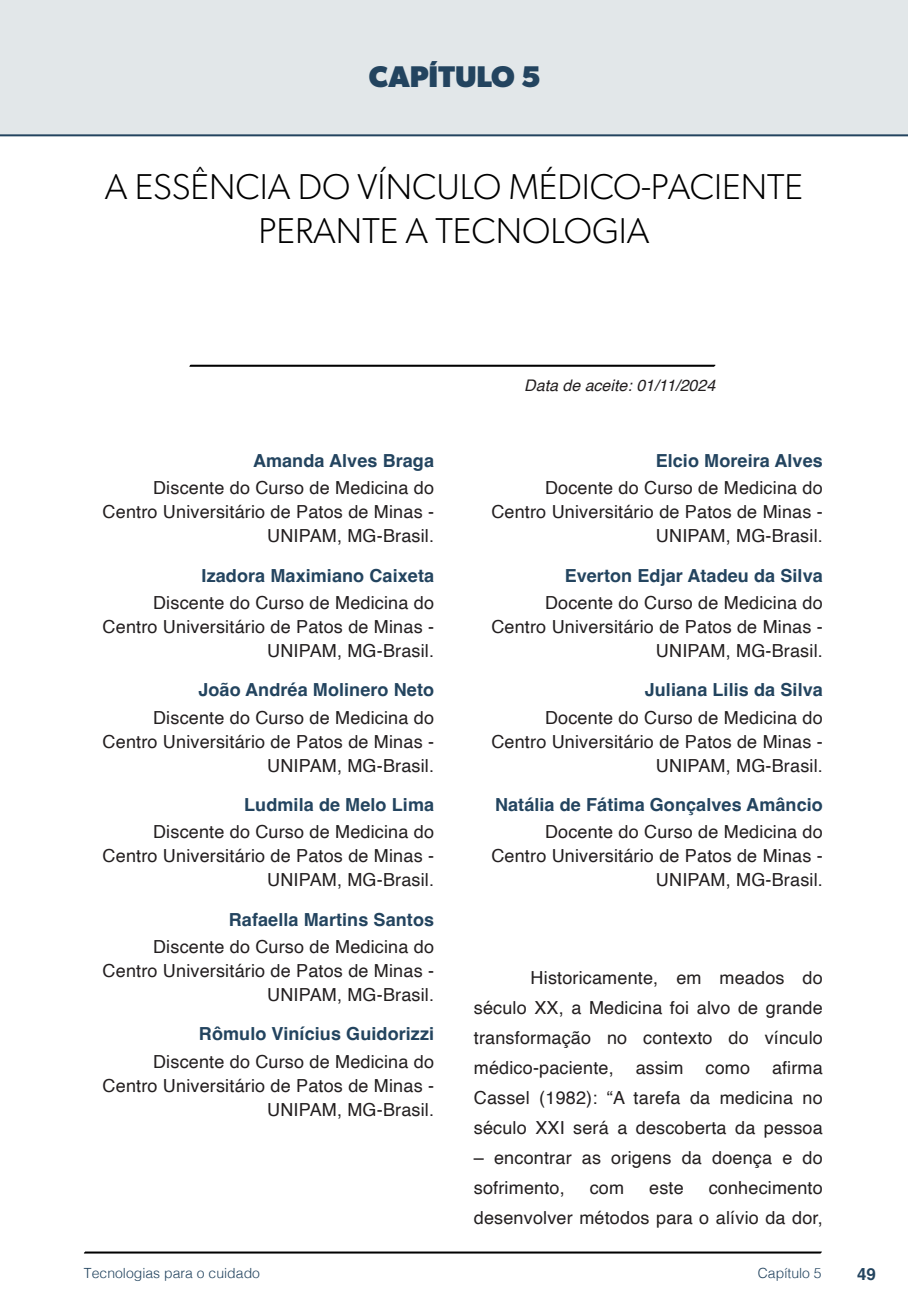
<style>
.page{position:relative;width:908px;height:1304px;background:#fff}
.page>*{position:absolute;margin:0;border:0;box-sizing:border-box;transform-origin:0 0}
.t1{font:300 36px/44px "Gibson";color:#000;text-align:center}
.t2{font:700 30px "Gibson";color:#23445f}
.t3{font:18px/24px "Helvetica";letter-spacing:.01em;color:#231f20;text-align:right}
.t4{font:700 18px "Helvetica";letter-spacing:.005em;color:#23445f}
.t5{font:700 16.8px "Helvetica";color:#23445f}
.t6{font:italic 16px "Helvetica";color:#231f20}
.t7{font:300 14px "Helvetica";color:#23445f}
</style>
<div class="page">
<svg style="left:84px;top:1251px;width:737px;height:3px;background:#515151"></svg>
<svg style="left:189px;top:364px;width:526px;height:3px;background:#4f4f4f"></svg>
<div style="left:0;top:0;width:907px;height:136px;background:#e2e7e9"></div>
<div style="left:44px;top:72px;width:68px;height:61px;background:#e2e7e9"></div>
<h2 class="t2" style="left:369px;top:58px;width:173px">CAPÍTULO 5</h2>
<h1 class="t1" style="left:105px;top:164px;width:699px">A ESSÊNCIA DO VÍNCULO MÉDICO-PACIENTE<br>PERANTE A TECNOLOGIA</h1>
<p class="t4" style="left:253px;top:450px;width:182px">Amanda Alves Braga</p>
<p class="t3" style="left:103px;top:477px;width:333px">Discente do Curso de Medicina do<br>Centro Universitário de Patos de Minas -<br>UNIPAM, MG-Brasil.</p>
<p class="t4" style="left:201px;top:564px;width:234px">Izadora Maximiano Caixeta</p>
<p class="t3" style="left:103px;top:591px;width:333px">Discente do Curso de Medicina do<br>Centro Universitário de Patos de Minas -<br>UNIPAM, MG-Brasil.</p>
<p class="t4" style="left:198px;top:679px;width:237px">João Andréa Molinero Neto</p>
<p class="t3" style="left:103px;top:706px;width:333px">Discente do Curso de Medicina do<br>Centro Universitário de Patos de Minas -<br>UNIPAM, MG-Brasil.</p>
<p class="t4" style="left:244px;top:794px;width:191px">Ludmila de Melo Lima</p>
<p class="t3" style="left:103px;top:821px;width:333px">Discente do Curso de Medicina do<br>Centro Universitário de Patos de Minas -<br>UNIPAM, MG-Brasil.</p>
<p class="t4" style="left:229px;top:908px;width:207px">Rafaella Martins Santos</p>
<p class="t3" style="left:103px;top:935px;width:333px">Discente do Curso de Medicina do<br>Centro Universitário de Patos de Minas -<br>UNIPAM, MG-Brasil.</p>
<p class="t4" style="left:199px;top:1023px;width:236px">Rômulo Vinícius Guidorizzi</p>
<p class="t3" style="left:103px;top:1050px;width:333px">Discente do Curso de Medicina do<br>Centro Universitário de Patos de Minas -<br>UNIPAM, MG-Brasil.</p>
<p class="t6" style="left:524px;top:373px;width:192px">Data de aceite: 01/11/2024</p>
<p class="t4" style="left:655px;top:450px;width:169px">Elcio Moreira Alves</p>
<p class="t3" style="left:491px;top:477px;width:333px">Docente do Curso de Medicina do<br>Centro Universitário de Patos de Minas -<br>UNIPAM, MG-Brasil.</p>
<p class="t4" style="left:564px;top:564px;width:259px">Everton Edjar Atadeu da Silva</p>
<p class="t3" style="left:491px;top:591px;width:333px">Docente do Curso de Medicina do<br>Centro Universitário de Patos de Minas -<br>UNIPAM, MG-Brasil.</p>
<p class="t4" style="left:644px;top:679px;width:179px">Juliana Lilis da Silva</p>
<p class="t3" style="left:491px;top:706px;width:333px">Docente do Curso de Medicina do<br>Centro Universitário de Patos de Minas -<br>UNIPAM, MG-Brasil.</p>
<p class="t4" style="left:495px;top:794px;width:329px">Natália de Fátima Gonçalves Amâncio</p>
<p class="t3" style="left:491px;top:821px;width:333px">Docente do Curso de Medicina do<br>Centro Universitário de Patos de Minas -<br>UNIPAM, MG-Brasil.</p>
<p class="t3" style="left:473px;top:963px;width:350px;line-height:30px;text-align:justify;text-indent:57px">Historicamente, em meados do século XX, a Medicina foi alvo de grande transformação no contexto do vínculo médico-paciente, assim como afirma Cassel (1982): “A tarefa da medicina no século XXI será a descoberta da pessoa</p>
<p class="t3" style="left:473px;top:1144px;width:350px;line-height:30px;text-align:left">– encontrar as origens da doença e do sofrimento,</p>
<p class="t3" style="left:473px;top:1174px;width:350px;line-height:30px">conhecimento<br>desenvolver métodos para o alívio da dor,</p>
<p class="t3" style="left:589px;top:1177px;width:36px">com</p>
<p class="t3" style="left:648px;top:1177px;width:36px">este</p>
<p class="t7" style="left:84px;top:1261px;width:177px">Tecnologias para o cuidado</p>
<p class="t7" style="left:757px;top:1261px;width:65px">Capítulo 5</p>
<p class="t5" style="left:856px;top:1264px;width:20px">49</p>
</div>
